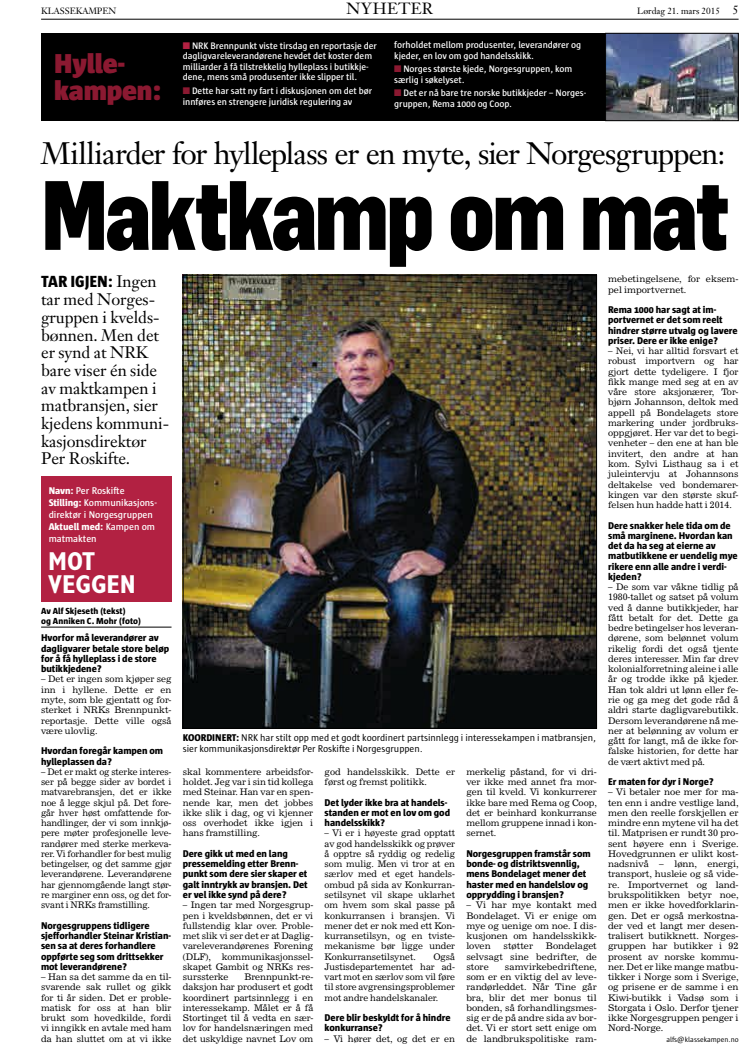
<style>
.page{position:relative;width:740px;height:1049px;background:#fff}
.page>*{position:absolute;margin:0;border:0;box-sizing:border-box;transform-origin:0 0}
.t1{font:96.4px "Flama Semicondensed Black KK";letter-spacing:-.045em;color:#000;scale:.88 1}
.t2{font:30.6px "Janson Text";letter-spacing:-.035em;color:#000}
.t3{font:900 28px/26.6px "Sun";letter-spacing:-.005em;color:#8b1931}
.t4{font:700 condensed 26px/23px "Gill Sans";color:#fff}
.t5{font:16.5px/17.7px "Janson Text";letter-spacing:-.005em;color:#000}
.t6{font:800 16.5px "Sun";letter-spacing:-.005em;color:#000}
.t7{font:16px "Janson Text";letter-spacing:.02em;color:#000}
.t8{font:800 10px/10.3px "Sun";letter-spacing:-.005em;color:#000}
.t9{font:10px/10.2px "Sun";letter-spacing:-.005em;color:#000}
.t10{font:600 10px/12px "Sun";letter-spacing:-.005em;color:#fff}
.t11{font:600 9.6px/10.6px "Sun";letter-spacing:-.005em;color:#fff}
.t12{font:9px/10.3px "News 702 BT";letter-spacing:-.005em;color:#000;text-align:justify}
.t13{font:800 9px/10.3px "Sun";letter-spacing:.005em;color:#000}
.t14{font:9px "Janson Text";letter-spacing:-.005em;color:#000}
.t15{font:7.5px "Sun";color:#000}
.s1{font-size:12px}
.s2{color:#b22142}
.s3{color:#8b1931}
.s4{font-family:"Janson Text";font-weight:400}
.s5{font-weight:800}
</style>
<div class="page">
<hr style="left:41px;top:19px;width:697px;height:1px;background:#000">
<hr style="left:41px;top:627px;width:130px;height:1px;background:#000">
<img style="left:185px;top:277px;width:410px;height:449px">
<div style="left:41px;top:33px;width:697px;height:88px;background:#000"></div>
<img style="left:607px;top:35px;width:129px;height:84px">
<div style="left:605px;top:33px;width:133px;height:88px;border:1px solid #000"></div>
<div style="left:41px;top:476px;width:130px;height:126px;background:#b22142"></div>
<p class="t14" style="left:41px;top:5px;width:77px">KLASSEKAMPEN</p>
<h3 class="t7" style="left:346px;top:-2px;width:88px">NYHETER</h3>
<p class="t14" style="left:637px;top:5px;width:103px">Lørdag 21. mars 2015 <span class="s1">5</span></p>
<h3 class="t3" style="left:54px;top:50px;width:108px">Hylle&shy;kampen:</h3>
<p class="t11" style="left:183px;top:40px;width:195px"><span class="s2">■</span> NRK Brennpunkt viste tirsdag en reportasje der dagligvareleverandørene hevdet det koster dem milliarder å få tilstrekkelig hylleplass i butikkje&shy;dene, mens små produsenter ikke slipper til.</p>
<p class="t11" style="left:183px;top:85px;width:191px"><span class="s3">■</span> Dette har satt ny fart i diskusjonen om det bør innføres en strengere juridisk regulering av</p>
<p class="t11" style="left:394px;top:40px;width:188px">forholdet mellom produsenter, leverandører og kjeder, en lov om god handelsskikk.</p>
<p class="t11" style="left:394px;top:64px;width:180px"><span class="s3">■</span> Norges største kjede, Norgesgruppen, kom særlig i søkelyset.</p>
<p class="t11" style="left:394px;top:88px;width:193px"><span class="s3">■</span> Det er nå bare tre norske butikkjeder – Norges&shy;gruppen, Rema 1000 og Coop.</p>
<h2 class="t2" style="left:41px;top:134px;width:686px">Milliarder for hylleplass er en myte, sier Norgesgruppen:</h2>
<h1 class="t1" style="left:41px;top:151px;width:785px">Maktkamp om mat</h1>
<h3 class="t6" style="left:41px;top:273px;width:117px">TAR IGJEN: <span class="s4">Ingen</span></h3>
<h3 class="t5" style="left:41px;top:290px;width:129px">tar med Norges&shy;gruppen i kvelds&shy;bønnen. Men det er synd at NRK bare viser én side av maktkampen i matbransjen, sier kjedens kommuni&shy;kasjonsdirektør<br>Per Roskifte.</h3>
<p class="t10" style="left:49px;top:485px;width:110px"><span class="s5">Navn:</span> Per Roskifte<br><span class="s5">Stilling:</span> Kommunikasjons&shy;direktør i Norgesgruppen<br><span class="s5">Aktuell med:</span> Kampen om matmakten</p>
<h3 class="t4" style="left:48px;top:549px;width:89px">MOT<br>VEGGEN</h3>
<p class="t13" style="left:41px;top:605px;width:101px">Av Alf Skjeseth (tekst)<br>og Anniken C. Mohr (foto)</p>
<p class="t8" style="left:41px;top:633px;width:130px">Hvorfor må leverandører av dagligvarer betale store beløp for å få hylleplass i de store butikkjedene?</p>
<p class="t12" style="left:41px;top:674px;width:132px">– Det er ingen som kjøper seg inn i hyllene. Dette er en myte, som ble gjentatt og for&shy;sterket i NRKs Brennpunkt&shy;reportasje. Dette ville også være ulovlig.</p>
<p class="t8" style="left:41px;top:746px;width:124px">Hvordan foregår kampen om hylleplassen da?</p>
<p class="t12" style="left:41px;top:766px;width:132px">– Det er makt og sterke interes&shy;ser på begge sider av bordet i matvarebransjen, det er ikke noe å legge skjul på. Det fore&shy;går hver høst omfattende for&shy;handlinger, der vi som innkjø&shy;pere møter profesjonelle leve&shy;randører med sterke merkeva&shy;rer. Vi forhandler for best mulig betingelser, og det samme gjør leverandørene. Leverandørene har gjennomgående langt stør&shy;re marginer enn oss, og det for&shy;svant i NRKs framstilling.</p>
<p class="t8" style="left:41px;top:920px;width:131px">Norgesgruppens tidligere sjefforhandler Steinar Kristian&shy;sen sa at deres forhandlere oppførte seg som drittsekker mot leverandørene?</p>
<p class="t12" style="left:41px;top:971px;width:132px">– Han sa det samme da en til&shy;svarende sak rullet og gikk for ti år siden. Det er proble&shy;matisk for oss at han blir brukt som hovedkilde, fordi vi inngikk en avtale med ham da han sluttet om at vi ikke</p>
<p class="t9" style="left:183px;top:733px;width:415px"><span class="s5">KOORDINERT:</span> NRK har stilt opp med et godt koordinert partsinnlegg i interessekampen i matbransjen, sier kommunikasjonsdirektør Per Roskifte i Norgesgruppen.</p>
<p class="t12" style="left:183px;top:766px;width:132px">skal kommentere arbeidsfor&shy;holdet. Jeg var i sin tid kollega med Steinar. Han var en spen&shy;nende kar, men det jobbes ikke slik i dag, og vi kjenner oss overhodet ikke igjen i hans framstilling.</p>
<p class="t8" style="left:183px;top:848px;width:126px">Dere gikk ut med en lang pressemelding etter Brenn&shy;punkt som dere sier skaper et galt inntrykk av bransjen. Det er vel ikke synd på dere?</p>
<p class="t12" style="left:183px;top:900px;width:132px">– Ingen tar med Norgesgrup&shy;pen i kveldsbønnen, det er vi fullstendig klar over. Proble&shy;met slik vi ser det er at Daglig&shy;vareleverandørenes Forening (DLF), kommunikasjonssel&shy;skapet Gambit og NRKs res&shy;surssterke</p>
<p class="t12" style="left:183px;top:971px;width:132px;text-indent:62px">Brennpunkt-re&shy;daksjon har produsert et godt koordinert partsinnlegg i en interessekamp. Målet er å få Stortinget til å vedta en sær&shy;lov for handelsnæringen med det uskyldige navnet Lov om</p>
<p class="t12" style="left:325px;top:766px;width:132px">god handelsskikk. Dette er først og fremst politikk.</p>
<p class="t8" style="left:325px;top:797px;width:127px">Det lyder ikke bra at handels&shy;standen er mot en lov om god handelsskikk?</p>
<p class="t12" style="left:325px;top:828px;width:132px">– Vi er i høyeste grad opptatt av god handelsskikk og prøver å opptre så ryddig og redelig som mulig. Men vi tror at en særlov med et eget handels&shy;ombud på sida av Konkurran&shy;setilsynet vil skape uklarhet om hvem som skal passe på konkurransen i bransjen. Vi mener det er nok med ett Kon&shy;kurransetilsyn, og en tviste&shy;mekanisme bør ligge under Konkurransetilsynet.</p>
<p class="t12" style="left:325px;top:951px;width:132px;text-indent:109px">Også Justisdepartementet har ad&shy;vart mot en særlov som vil føre til store avgrensingsproblemer mot andre handelskanaler.</p>
<p class="t8" style="left:325px;top:1012px;width:127px">Dere blir beskyldt for å hindre konkurranse?</p>
<p class="t12" style="left:325px;top:1033px;width:132px">– Vi hører det, og det er en</p>
<p class="t12" style="left:466px;top:766px;width:132px">merkelig påstand, for vi dri&shy;ver ikke med annet fra mor&shy;gen til kveld. Vi konkurrerer ikke bare med Rema og Coop, det er beinhard konkurranse mellom gruppene innad i kon&shy;sernet.</p>
<p class="t8" style="left:466px;top:848px;width:126px">Norgesgruppen framstår som bonde- og distriktsvennlig, mens Bondelaget mener det haster med en handelslov og opprydding i bransjen?</p>
<p class="t12" style="left:466px;top:900px;width:132px">– Vi har mye kontakt med Bondelaget. Vi er enige om mye og uenige om noe. I dis&shy;kusjonen om handelsskikk&shy;loven</p>
<p class="t12" style="left:466px;top:941px;width:132px;text-indent:79px">Bondelaget selvsagt sine bedrifter, de store</p>
<p class="t12" style="left:503px;top:941px;width:31px">støtter</p>
<p class="t12" style="left:466px;top:961px;width:132px;text-indent:39px">samvirkebedriftene, som er en viktig del av leve&shy;randørleddet. Når Tine går bra, blir det mer bonus til bonden, så forhandlingsmes&shy;sig er de på andre sida av bor&shy;det. Vi er stort sett enige om de landbrukspolitiske ram-</p>
<p class="t12" style="left:608px;top:274px;width:132px">mebetingelsene, for eksem&shy;pel importvernet.</p>
<p class="t8" style="left:608px;top:305px;width:131px">Rema 1000 har sagt at im&shy;portvernet er det som reelt hindrer større utvalg og lavere priser. Dere er ikke enige?</p>
<p class="t12" style="left:608px;top:346px;width:132px">– Nei, vi har alltid forsvart et robust importvern og har gjort dette tydeligere. I fjor fikk mange med seg at en av våre store aksjonærer, Tor&shy;bjørn Johannson, deltok med appell på Bondelagets store markering under jordbruks&shy;oppgjøret. Her var det to begi&shy;venheter – den ene at han ble invitert, den andre at han kom. Sylvi Listhaug sa i et juleintervju at Johannsons deltakelse ved bondemarer&shy;kingen var den største skuf&shy;felsen hun hadde hatt i 2014.</p>
<p class="t8" style="left:608px;top:520px;width:131px">Dere snakker hele tida om de små marginene. Hvordan kan det da ha seg at eierne av matbutikkene er uendelig mye rikere enn alle andre i verdi&shy;kjeden?</p>
<p class="t12" style="left:608px;top:582px;width:132px">– De som var våkne tidlig på 1980-tallet og satset på volum ved å danne butikkjeder, har fått betalt for det. Dette ga bedre betingelser hos leveran&shy;dørene, som belønnet volum rikelig fordi det også tjente deres interesser. Min far drev kolonialforretning aleine i alle år og trodde ikke på kjeder.<br>Han tok aldri ut lønn eller fe&shy;rie og ga meg det gode råd å aldri starte dagligvarebutikk.<br>Dersom leverandørene nå me&shy;ner at belønning av volum er gått for langt, må de ikke for&shy;falske historien, for dette har de vært aktivt med på.</p>
<p class="t8" style="left:608px;top:777px;width:107px">Er maten for dyr i Norge?</p>
<p class="t12" style="left:608px;top:787px;width:132px">– Vi betaler noe mer for ma&shy;ten enn i andre vestlige land, men den reelle forskjellen er mindre enn mytene vil ha det til. Matprisen er rundt 30 pro&shy;sent høyere enn i Sverige.<br>Hovedgrunnen er ulikt kost&shy;nadsnivå – lønn, energi, transport, husleie og så vide&shy;re. Importvernet og land&shy;brukspolitikken betyr noe, men er ikke hovedforklarin&shy;gen. Det er også merkostna&shy;der ved et langt mer desen&shy;tralisert butikknett. Norges&shy;gruppen har butikker i 92 prosent av norske kommu&shy;ner. Det er like mange matbu&shy;tikker i Norge som i Sverige, og prisene er de samme i en Kiwi-butikk i Vadsø som i Storgata i Oslo. Derfor tjener ikke Norgesgruppen penger i Nord-Norge.</p>
<p class="t15" style="left:666px;top:1035px;width:74px">alfs@klassekampen.no</p>
</div>
